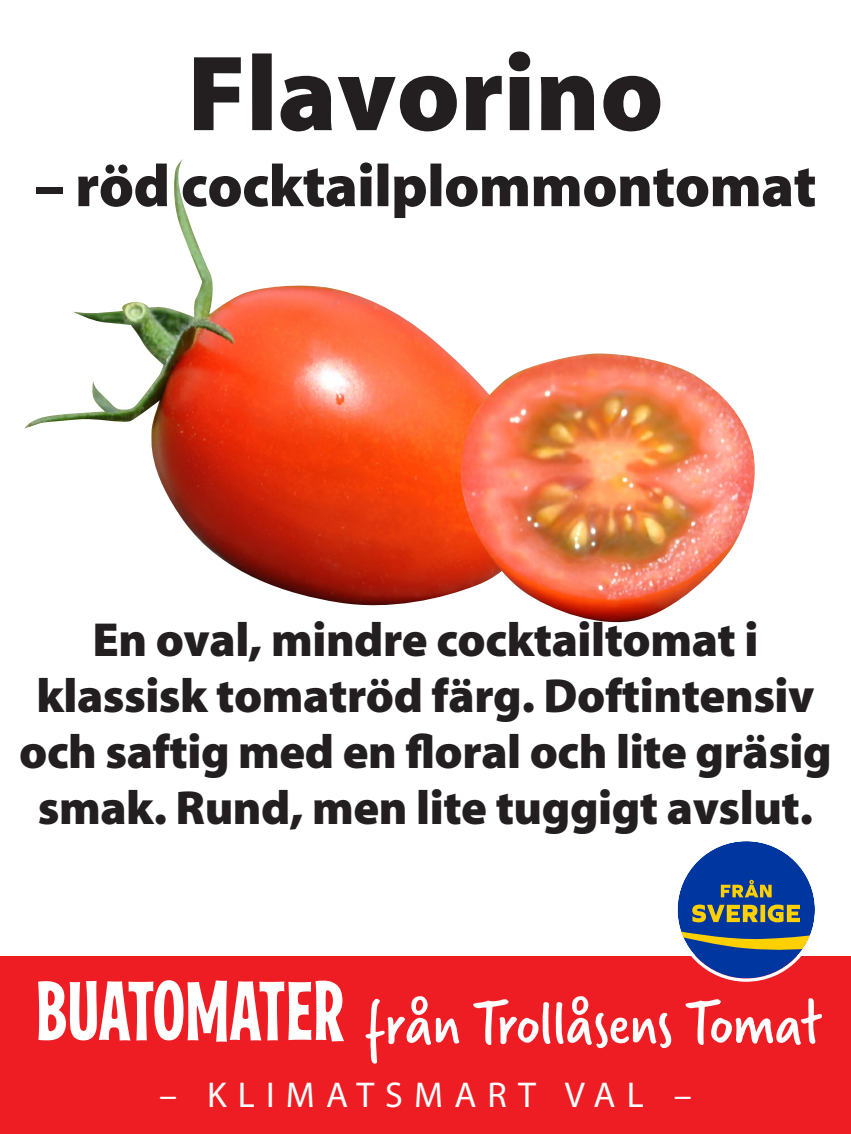
<style>
.page{position:relative;width:851px;height:1134px;background:#fff}
.page>*{position:absolute;margin:0;border:0;box-sizing:border-box;transform-origin:0 0}
.t1{font:800 108px "Myriad";color:#231f20}
.t2{font:85.2px "Las Vegas Jackpot";color:#fff}
.t3{font:65.6px "Verveine W01";color:#fff}
.t4{font:800 60px "Myriad";letter-spacing:-.01em;color:#231f20}
.t5{font:800 48px/56px "Myriad";letter-spacing:-.01em;color:#231f20;text-align:center}
.t6{font:36px "Myriad";letter-spacing:.31em;color:#fff}
</style>
<div class="page">
<div style="left:0;top:956px;width:850px;height:178px;background:#ee1d23"></div>
<svg style="left:678px;top:842px;width:136px;height:136px"></svg>
<div style="left:674px;top:838px;width:144px;height:144px;border:3px solid #fff;border-radius:50%"></div>
<img style="left:25px;top:159px;width:435px;height:447px">
<img style="left:460px;top:353px;width:294px;height:270px">
<p class="t1" style="left:187px;top:37px;width:478px">Flavorino</p>
<p class="t4" style="left:34px;top:155px;width:783px">– röd cocktailplommontomat</p>
<p class="t5" style="left:92px;top:613px;width:667px">En oval, mindre cocktailtomat i</p>
<p class="t5" style="left:19px;top:669px;width:814px">klassisk tomatröd färg. Doftintensiv och saftig med en floral och lite gräsig smak. Rund, men lite tuggigt avslut.</p>
<p class="t2" style="left:36px;top:964px;width:310px">BUATOMATER</p>
<p class="t3" style="left:365px;top:979px;width:458px">från Trollåsens Tomat</p>
<p class="t6" style="left:159px;top:1077px;width:534px">– KLIMATSMART VAL –</p>
</div>
